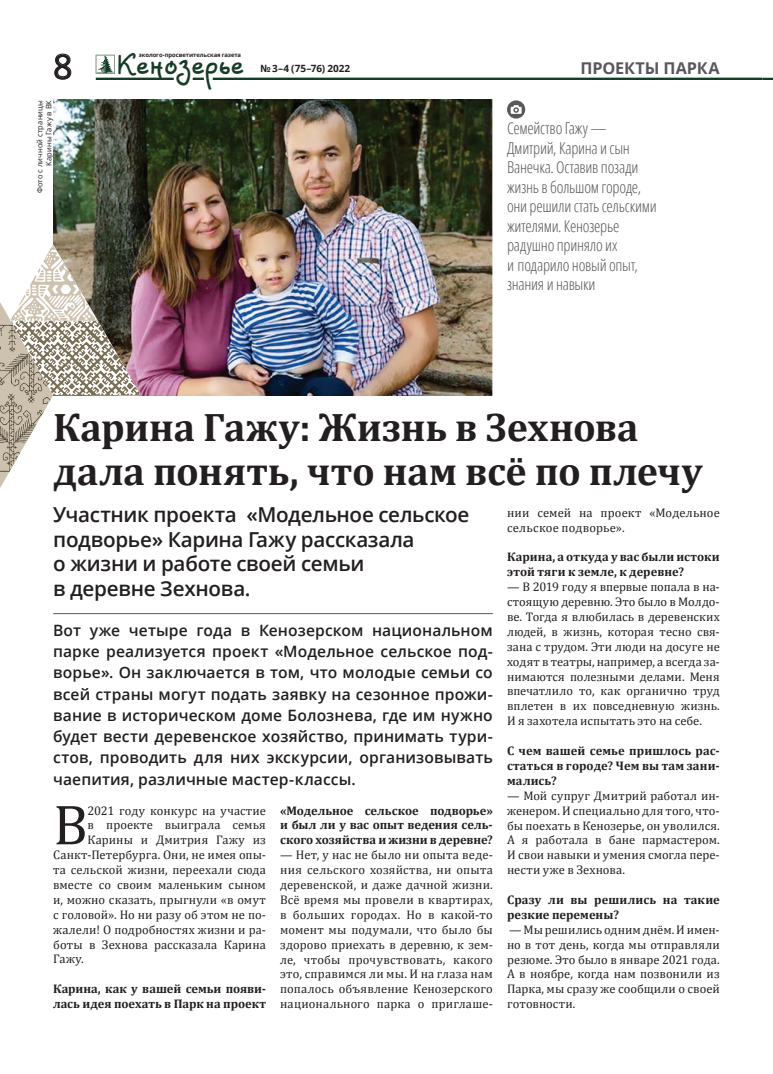
<style>
.page{position:relative;width:773px;height:1074px;background:#fff}
.page>*{position:absolute;margin:0;border:0;box-sizing:border-box;transform-origin:0 0}
.t1{font:57.12px "Cambria";color:#231f20}
.t2{font:700 40px/43.8px "Cambria";color:#231f20}
.t3{font:33.75px "Open Sans";color:#231f20}
.t4{font:700 23.12px "Veles";letter-spacing:-.02em;color:#153c27}
.t5{font:600 20.62px/24.8px "Open Sans";letter-spacing:-.015em;color:#231f20}
.t6{font:300 condensed 16.25px/19.5px "Open Sans";letter-spacing:-.015em;color:#57585a}
.t7{font:700 16.25px "Open Sans";letter-spacing:-.005em;color:#57585a}
.t8{font:600 15.62px/21.2px "Open Sans";letter-spacing:.005em;color:#231f20;text-align:justify}
.t9{font:12.5px/14.9px "Cambria";letter-spacing:.005em;color:#231f20;text-align:justify}
.t10{font:700 12.5px/14.9px "Cambria";letter-spacing:.005em;color:#231f20}
.t11{font:700 10px "Open Sans";letter-spacing:-.01em;color:#231f20}
.t12{font:7.5px/8.8px "Open Sans";letter-spacing:.02em;color:#231f20;text-align:right}
.t13{font:700 5.88px "Open Sans";letter-spacing:-.01em;color:#231f20}
</style>
<div class="page">
<svg style="left:54px;top:53px;width:18px;height:27px"></svg>
<hr style="left:96px;top:78px;width:78px;height:2px;background:#153c27">
<hr style="left:213px;top:78px;width:549px;height:2px;background:#153c27">
<svg style="left:762px;top:78px;width:10px;height:2px"></svg>
<svg style="left:193px;top:78px;width:11px;height:2px"></svg>
<svg style="left:96px;top:55px;width:19px;height:19px"></svg>
<img style="left:53px;top:100px;width:440px;height:295px">
<hr style="left:53px;top:613px;width:440px;height:1px;background:#57585a">
<svg style="left:0;top:244px;width:141px;height:244px"></svg>
<svg style="left:507px;top:100px;width:18px;height:19px"></svg>
<h3 class="t3" style="left:53px;top:43px;width:21px">8</h3>
<h3 class="t4" style="left:117px;top:52px;width:129px">Кенозерье</h3>
<p class="t11" style="left:260px;top:61px;width:91px">№ 3–4 (75–76) 2022</p>
<p class="t13" style="left:139px;top:51px;width:104px">эколого-просветительская газета</p>
<p class="t12" style="left:35px;top:193px;width:95px;rotate:-90deg">Фото с личной страницы<br>Карины Гажу в ВК</p>
<h3 class="t7" style="left:580px;top:57px;width:34px">Проект</h3>
<h3 class="t7" style="left:644px;top:57px;width:64px">ы Парка</h3>
<h3 class="t6" style="left:507px;top:118px;width:151px">Семейство Гажу —<br>Дмитрий, Карина и сын<br>Ванечка. Оставив позади жизнь в большом городе, они решили стать сельскими жителями. Кенозерье радушно приняло их<br>и подарило новый опыт, знания и навыки</h3>
<h2 class="t2" style="left:53px;top:404px;width:651px">Карина Гажу: Жизнь в Зехнова дала понять, что нам всё по плечу</h2>
<h3 class="t5" style="left:53px;top:501px;width:417px">Участник проекта «Модельное сельское подворье» Карина Гажу рассказала<br>о жизни и работе своей семьи<br>в деревне Зехнова.</h3>
<p class="t8" style="left:53px;top:619px;width:441px">Вот уже четыре года в Кенозерском национальном парке реализуется проект «Модельное сельское под&shy;ворье». Он заключается в том, что молодые семьи со всей страны могут подать заявку на сезонное прожи&shy;вание в историческом доме Болознева, где им нужно будет вести деревенское хозяйство, принимать тури&shy;стов, проводить для них экскурсии, организовывать чаепития, различные мастер-классы.</p>
<h1 class="t1" style="left:53px;top:791px;width:36px">В</h1>
<p class="t9" style="left:88px;top:803px;width:180px">2021 году конкурс на участие</p>
<p class="t9" style="left:88px;top:817px;width:180px">в проекте выиграла семья</p>
<p class="t9" style="left:88px;top:832px;width:180px">Карины и Дмитрия Гажу из</p>
<p class="t9" style="left:53px;top:847px;width:214px">Санкт-Петербурга. Они, не имея опы-</p>
<p class="t9" style="left:53px;top:862px;width:214px">та сельской жизни, переехали сюда</p>
<p class="t9" style="left:53px;top:877px;width:214px">вместе со своим маленьким сыном</p>
<p class="t9" style="left:53px;top:892px;width:214px">и, можно сказать, прыгнули «в омут</p>
<p class="t9" style="left:53px;top:907px;width:214px">с головой». Но ни разу об этом не по-</p>
<p class="t9" style="left:53px;top:922px;width:214px">жалели! О подробностях жизни и ра-</p>
<p class="t9" style="left:53px;top:936px;width:214px">боты в Зехнова рассказала Карина</p>
<p class="t9" style="left:53px;top:951px;width:32px">Гажу.</p>
<p class="t10" style="left:53px;top:981px;width:214px">Карина, как у вашей семьи появи&shy;лась идея поехать в Парк на проект</p>
<p class="t10" style="left:280px;top:802px;width:214px;text-align:justify">«Модельное сельское подворье» и был ли у вас опыт ведения сель&shy;ского хозяйства и жизни в деревне?</p>
<p class="t9" style="left:280px;top:847px;width:214px">— Нет, у нас не было ни опыта веде&shy;ния сельского хозяйства, ни опыта деревенской, и даже дачной жизни.<br>Всё время мы провели в квартирах, в больших городах. Но в какой-то момент мы подумали, что было бы здорово приехать в деревню, к зем&shy;ле, чтобы прочувствовать, какого это, справимся ли мы. И на глаза нам попалось объявление Кенозерского национального парка о приглаше-</p>
<p class="t9" style="left:507px;top:505px;width:214px">нии семей на проект «Модельное сельское подворье».</p>
<p class="t10" style="left:507px;top:549px;width:214px">Карина, а откуда у вас были истоки этой тяги к земле, к деревне?</p>
<p class="t9" style="left:507px;top:579px;width:214px">— В 2019 году я впервые попала в на&shy;стоящую деревню. Это было в Молдо&shy;ве. Тогда я влюбилась в деревенских людей, в жизнь, которая тесно свя&shy;зана с трудом. Эти люди на досуге не ходят в театры, например, а всегда за&shy;нимаются полезными делами. Меня впечатлило то, как органично труд вплетен в их повседневную жизнь.<br>И я захотела испытать это на себе.</p>
<p class="t10" style="left:507px;top:743px;width:214px;text-align:justify">С чем вашей семье пришлось рас&shy;статься в городе? Чем вы там зани&shy;мались?</p>
<p class="t9" style="left:507px;top:788px;width:214px">— Мой супруг Дмитрий работал ин&shy;женером. И специально для того, что&shy;бы поехать в Кенозерье, он уволился.<br>А я работала в бане пармастером.<br>И свои навыки и умения смогла пере&shy;нести уже в Зехнова.</p>
<p class="t10" style="left:507px;top:892px;width:214px">Сразу ли вы решились на такие резкие перемены?</p>
<p class="t9" style="left:507px;top:922px;width:214px">— Мы решились одним днём. И имен&shy;но в тот день, когда мы отправляли резюме. Это было в январе 2021 года.<br>А в ноябре, когда нам позвонили из Парка, мы сразу же сообщили о своей готовности.</p>
</div>
